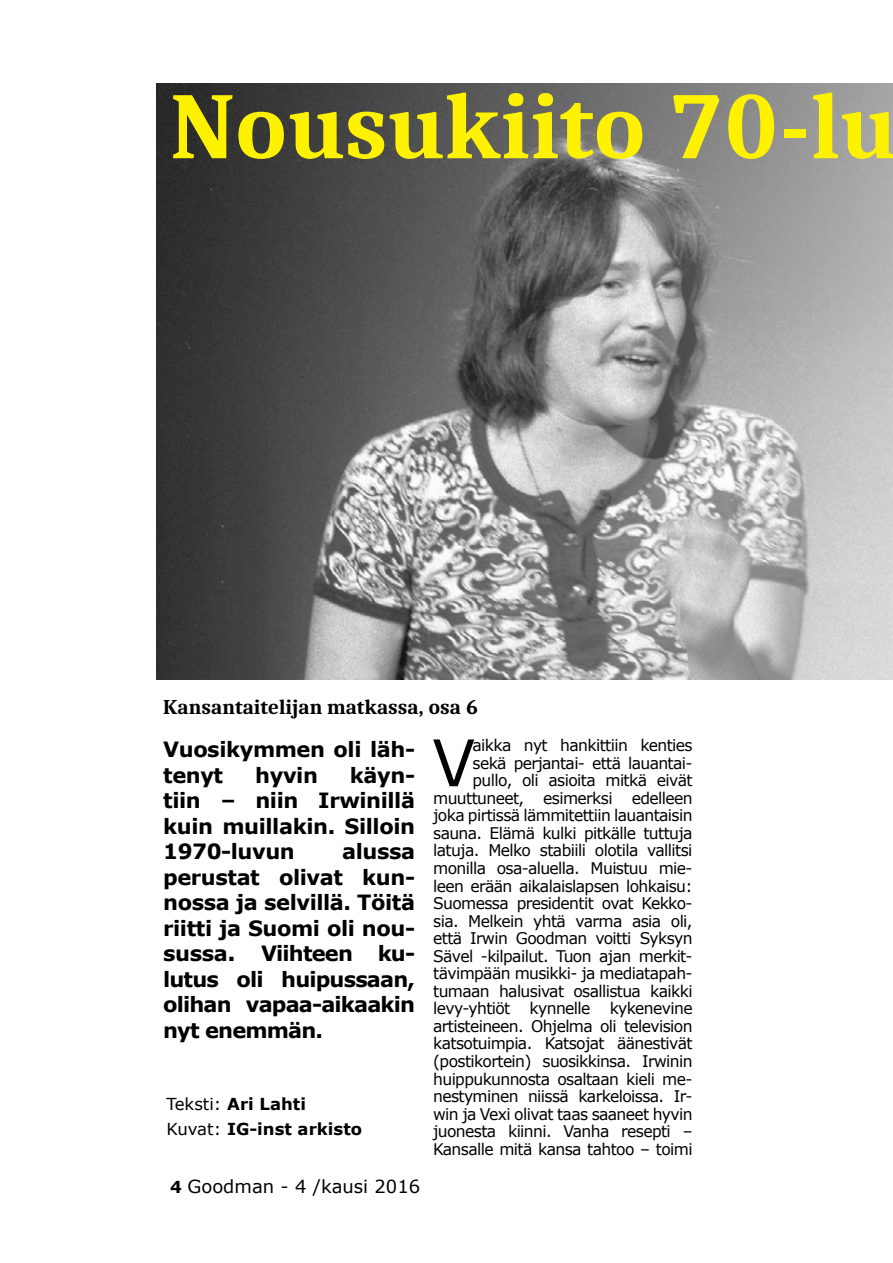
<style>
.page{position:relative;width:893px;height:1263px;background:#fff}
.page>*{position:absolute;margin:0;border:0;box-sizing:border-box;transform-origin:0 0}
.t1{font:700 94.5px "Caladea";color:#fff200}
.t2{font:64.35px "Verdana";color:#000}
.t3{font:700 21px/25.5px "Verdana";letter-spacing:-.02em;color:#000;text-align:justify}
.t4{font:700 21px "Caladea";color:#000}
.t5{font:18px "Verdana";color:#000}
.t6{font:700 16.5px/25.3px "Verdana";color:#000}
.t7{font:16.05px/17.5px "Verdana";letter-spacing:-.04em;color:#000;text-align:right}
.s1{font-size:22.5px}
.s2{font-weight:400}
.s3{font-weight:700;font-size:16.5px}
</style>
<div class="page">
<img style="left:156px;top:84px;width:737px;height:595px">
<h1 class="t1" style="left:170px;top:69px;width:728px">Nousukiito 70-lu</h1>
<h3 class="t4" style="left:163px;top:694px;width:317px">Kansantaitelijan matkassa, osa 6</h3>
<h2 class="t2" style="left:432px;top:719px;width:44px">V</h2>
<p class="t7" style="left:433px;top:736px;width:261px">aikka nyt hankittiin kenties<br>sekä perjantai- että lauantai&shy;pullo, oli asioita mitkä eivät muuttuneet, esimerksi edelleen joka pirtissä lämmitettiin lauantaisin sauna. Elämä kulki pitkälle tuttuja latuja. Melko stabiili olotila vallitsi monilla osa-aluella. Muistuu mie&shy;leen erään aikalaislapsen lohkaisu:<br>Suomessa presidentit ovat Kekko&shy;sia. Melkein yhtä varma asia oli, että Irwin Goodman voitti Syksyn Sävel -kilpailut. Tuon ajan merkit&shy;tävimpään musikki- ja mediatapah&shy;tumaan halusivat osallistua kaikki levy-yhtiöt kynnelle kykenevine artisteineen. Ohjelma oli television katsotuimpia. Katsojat äänestivät (postikortein) suosikkinsa. Irwinin huippukunnosta osaltaan kieli me&shy;nestyminen niissä karkeloissa. Ir&shy;win ja Vexi olivat taas saaneet hyvin juonesta kiinni. Vanha resepti – Kansalle mitä kansa tahtoo – toimi</p>
<h3 class="t3" style="left:163px;top:736px;width:253px">Vuosikymmen oli läh&shy;tenyt</h3>
<h3 class="t3" style="left:163px;top:762px;width:253px;text-indent:187px">käyn&shy;tiin – niin Irwinillä kuin muillakin. Silloin 1970-luvun</h3>
<h3 class="t3" style="left:255px;top:762px;width:64px">hyvin</h3>
<h3 class="t3" style="left:163px;top:838px;width:253px;text-indent:179px">alussa perustat olivat kun&shy;nossa ja selvillä. Töitä riitti ja Suomi oli nou&shy;sussa<span class="s1">.</span> Viihteen ku&shy;lutus oli huipussaan, olihan vapaa-aikaakin nyt enemmän.</h3>
<p class="t6" style="left:166px;top:1091px;width:197px"><span class="s2">Teksti:</span> Ari Lahti<br><span class="s2">Kuvat:</span> IG-inst arkisto</p>
<p class="t5" style="left:170px;top:1174px;width:252px"><span class="s3">4</span> Goodman - 4 /kausi 2016</p>
</div>
